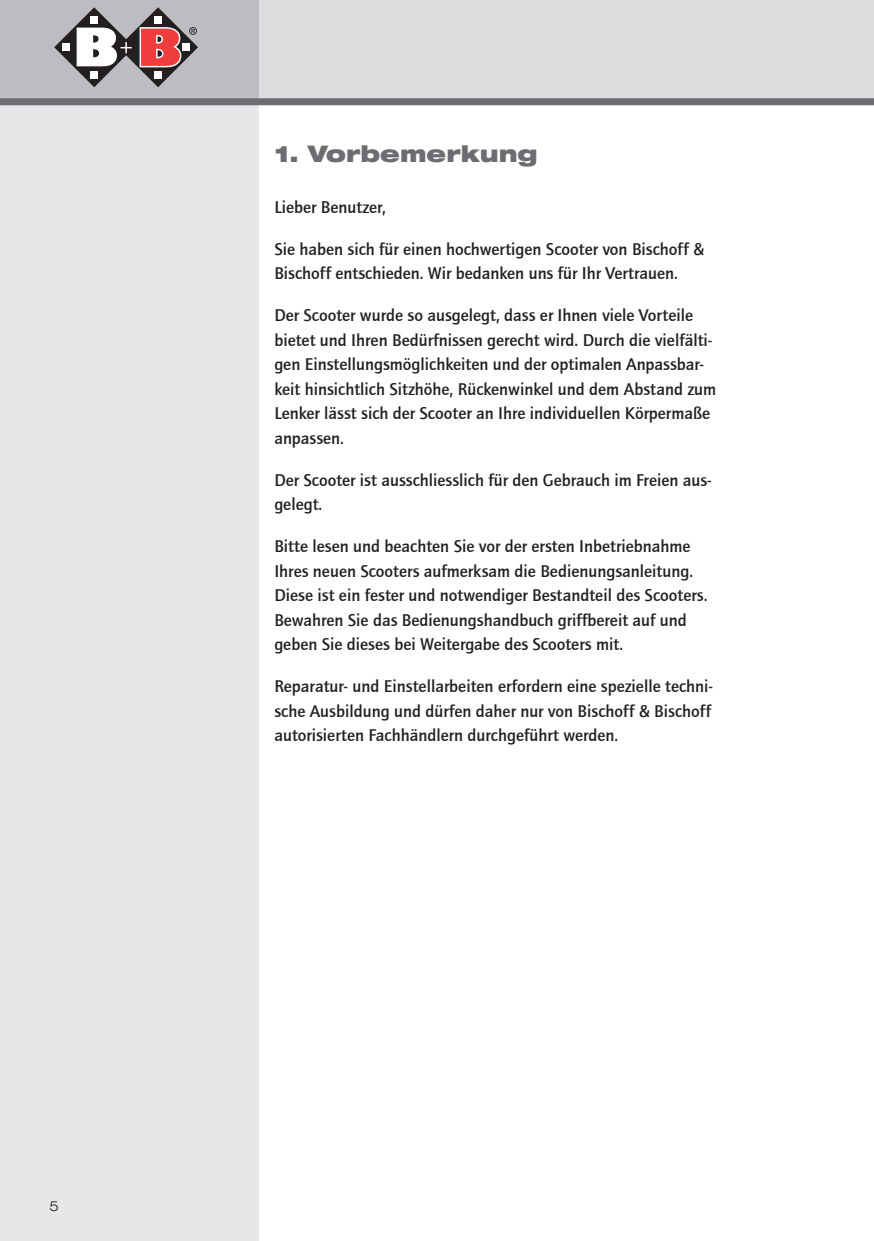
<style>
.page{position:relative;width:874px;height:1241px;background:#fff}
.page>*{position:absolute;margin:0;border:0;box-sizing:border-box;transform-origin:0 0}
.t1{font:900 expanded 22.75px "Helvetica Neue";color:#6c6d70}
.t2{font:500 17.5px/24.5px "Quay Sans";color:#231f20}
.t3{font:300 14px "Helve Neu Lig Ext";color:#231f20}
</style>
<div class="page">
<div style="left:258px;top:0;width:615px;height:102px;background:#dcdddf"></div>
<div style="left:0;top:0;width:258px;height:1240px;background:#e6e7e9"></div>
<div style="left:0;top:0;width:258px;height:102px;background:#bcbdc0"></div>
<div style="left:0;top:98px;width:873px;height:7px;background:#6c6d70"></div>
<svg style="left:54px;top:7px;width:144px;height:80px"></svg>
<p class="t3" style="left:50px;top:1200px;width:11px">5</p>
<h1 class="t1" style="left:274px;top:145px;width:265px">1. Vorbemerkung</h1>
<p class="t2" style="left:274px;top:196px;width:113px">Lieber Benutzer,</p>
<p class="t2" style="left:274px;top:238px;width:431px">Sie haben sich für einen hochwertigen Scooter von Bischoff &amp;<br>Bischoff entschieden. Wir bedanken uns für Ihr Vertrauen.</p>
<p class="t2" style="left:274px;top:304px;width:443px">Der Scooter wurde so ausgelegt, dass er Ihnen viele Vorteile bietet und Ihren Bedürfnissen gerecht wird. Durch die vielfälti&shy;gen Einstellungsmöglichkeiten und der optimalen Anpassbar&shy;keit hinsichtlich Sitzhöhe, Rückenwinkel und dem Abstand zum Lenker lässt sich der Scooter an Ihre individuellen Körpermaße anpassen.</p>
<p class="t2" style="left:274px;top:469px;width:439px">Der Scooter ist ausschliesslich für den Gebrauch im Freien aus&shy;gelegt.</p>
<p class="t2" style="left:274px;top:535px;width:434px">Bitte lesen und beachten Sie vor der ersten Inbetriebnahme Ihres neuen Scooters aufmerksam die Bedienungsanleitung.<br>Diese ist ein fester und notwendiger Bestandteil des Scooters.<br>Bewahren Sie das Bedienungshandbuch griffbereit auf und geben Sie dieses bei Weitergabe des Scooters mit.</p>
<p class="t2" style="left:274px;top:675px;width:440px">Reparatur- und Einstellarbeiten erfordern eine spezielle techni&shy;sche Ausbildung und dürfen daher nur von Bischoff &amp; Bischoff autorisierten Fachhändlern durchgeführt werden.</p>
</div>
